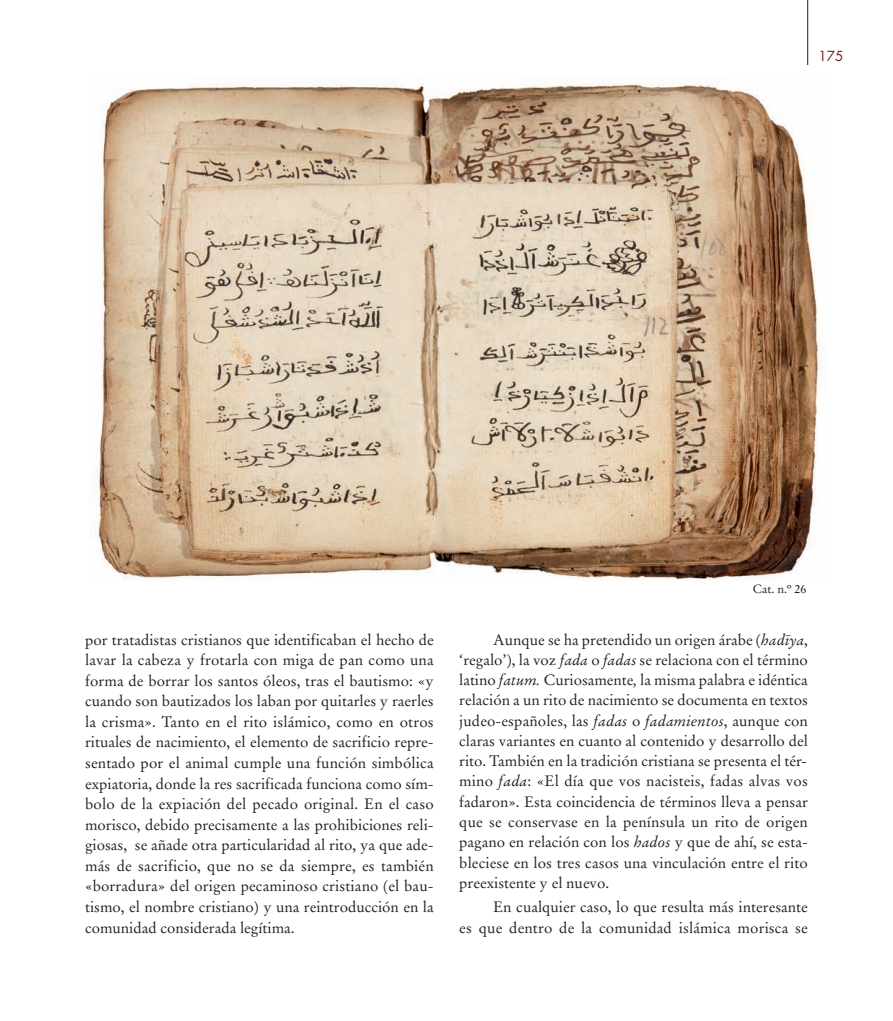
<style>
.page{position:relative;width:893px;height:1021px;background:#fff}
.page>*{position:absolute;margin:0;border:0;box-sizing:border-box;transform-origin:0 0}
.t1{font:15px/20.5px "Stempel Garamond Ud O Pro";color:#231f20;text-align:justify}
.t2{font:13.5px "Futura";color:#861518}
.t3{font:12px "Stempel Garamond Ud O Pro";color:#231f20}
.s1{font-style:italic}
</style>
<div class="page">
<hr style="left:807px;top:0;width:1px;height:66px;background:#231f20">
<img style="left:95px;top:83px;width:727px;height:496px">
<p class="t2" style="left:818px;top:50px;width:26px">175</p>
<p class="t3" style="left:753px;top:584px;width:55px">Cat. n.º 26</p>
<p class="t1" style="left:85px;top:630px;width:350px">por tratadistas cristianos que identificaban el hecho de lavar la cabeza y frotarla con miga de pan como una forma de borrar los santos óleos, tras el bautismo: «y cuando son bautizados los laban por quitarles y raerles la crisma». Tanto en el rito islámico, como en otros rituales de nacimiento, el elemento de sacrificio repre&shy;sentado por el animal cumple una función simbólica expiatoria, donde la res sacrificada funciona como sím&shy;bolo de la expiación del pecado original. En el caso morisco, debido precisamente a las prohibiciones reli&shy;giosas, se añade otra particularidad al rito, ya que ade&shy;más de sacrificio, que no se da siempre, es también «borradura» del origen pecaminoso cristiano (el bau&shy;tismo, el nombre cristiano) y una reintroducción en la comunidad considerada legítima.</p>
<p class="t1" style="left:459px;top:630px;width:350px;text-indent:34px">Aunque se ha pretendido un origen árabe (<span class="s1">hadīya</span>, ‘regalo’), la voz <span class="s1">fada</span> o <span class="s1">fadas</span> se relaciona con el término latino <span class="s1">fatum.</span> Curiosamente<span class="s1">,</span> la misma palabra e idéntica relación a un rito de nacimiento se documenta en textos judeo-españoles, las <span class="s1">fadas</span> o <span class="s1">fadamientos</span>, aunque con claras variantes en cuanto al contenido y desarrollo del rito. También en la tradición cristiana se presenta el tér&shy;mino <span class="s1">fada</span>: «El día que vos nacisteis, fadas alvas vos fadaron». Esta coincidencia de términos lleva a pensar que se conservase en la península un rito de origen pagano en relación con los <span class="s1">hados</span> y que de ahí, se esta&shy;bleciese en los tres casos una vinculación entre el rito preexistente y el nuevo.</p>
<p class="t1" style="left:459px;top:898px;width:350px;text-align:right">En cualquier caso, lo que resulta más interesante<br>es que dentro de la comunidad islámica morisca se</p>
</div>
